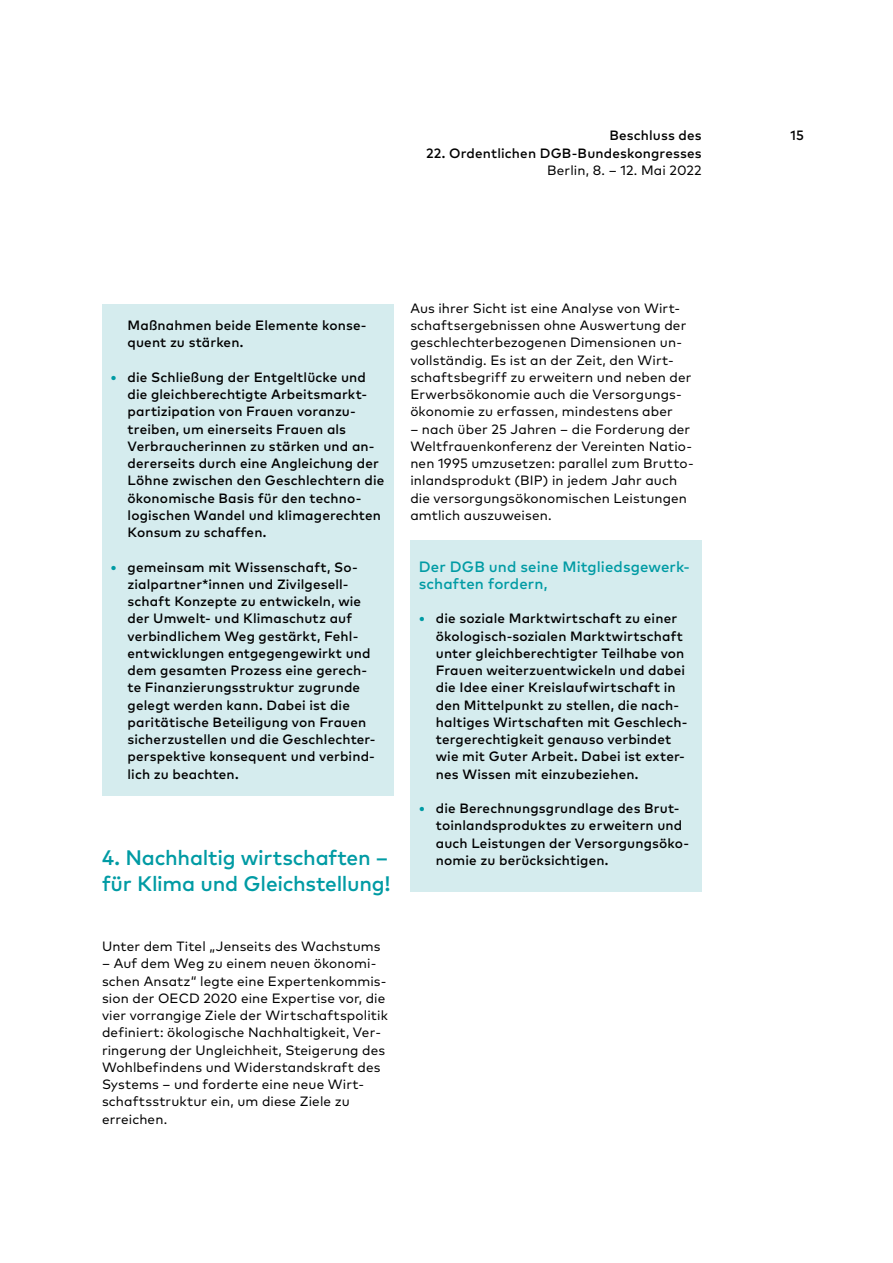
<style>
.page{position:relative;width:893px;height:1263px;background:#fff}
.page>*{position:absolute;margin:0;border:0;box-sizing:border-box;transform-origin:0 0}
.t1{font:500 21px/25.8px "Mark Pro";letter-spacing:-.015em;color:#009ba4}
.t2{font:500 15px/17.2px "Mark Pro";letter-spacing:.005em;color:#009ba4}
.t3{font:500 13.5px/17.2px "Mark Pro";letter-spacing:.01em;color:#000}
.t4{font:13.5px/17.2px "Mark Pro";letter-spacing:.01em;color:#000}
.s1{font-size:15px;color:#009ba4}
</style>
<div class="page">
<div style="left:102px;top:304px;width:291px;height:492px;background:#d5ecee"></div>
<div style="left:410px;top:540px;width:292px;height:351px;background:#d5ecee"></div>
<p class="t3" style="left:609px;top:126px;width:94px">Beschluss des</p>
<p class="t3" style="left:426px;top:143px;width:277px">22. Ordentlichen DGB-Bundeskongresses</p>
<p class="t4" style="left:547px;top:160px;width:156px">Berlin, 8. – 12. Mai 2022</p>
<p class="t3" style="left:128px;top:316px;width:241px">Maßnahmen beide Elemente konse&shy;quent zu stärken.</p>
<p class="t3" style="left:128px;top:367px;width:258px;text-indent:-17px"><span class="s1">•</span> die Schließung der Entgeltlücke und die gleichberechtigte Arbeitsmarkt&shy;partizipation von Frauen voranzu&shy;treiben, um einerseits Frauen als Verbraucherinnen zu stärken und an&shy;dererseits durch eine Angleichung der Löhne zwischen den Geschlechtern die ökonomische Basis für den techno&shy;logischen Wandel und klimagerechten Konsum zu schaffen.</p>
<p class="t3" style="left:128px;top:557px;width:249px;text-indent:-17px"><span class="s1">•</span> gemeinsam mit Wissenschaft, So&shy;zialpartner*innen und Zivilgesell&shy;schaft Konzepte zu entwickeln, wie der Umwelt- und Klimaschutz auf verbindlichem Weg gestärkt, Fehl&shy;entwicklungen entgegengewirkt und dem gesamten Prozess eine gerech&shy;te Finanzierungsstruktur zugrunde gelegt werden kann. Dabei ist die paritätische Beteiligung von Frauen sicherzustellen und die Geschlechter&shy;perspektive konsequent und verbind&shy;lich zu beachten.</p>
<h1 class="t1" style="left:102px;top:843px;width:290px">4. Nachhaltig wirtschaften – für Klima und Gleichstellung!</h1>
<p class="t4" style="left:102px;top:937px;width:280px">Unter dem Titel „Jenseits des Wachstums</p>
<p class="t4" style="left:102px;top:954px;width:287px">– Auf dem Weg zu einem neuen ökonomi&shy;schen Ansatz“ legte eine Expertenkommis&shy;sion der OECD 2020 eine Expertise vor, die vier vorrangige Ziele der Wirtschaftspolitik definiert: ökologische Nachhaltigkeit, Ver&shy;ringerung der Ungleichheit, Steigerung des Wohlbefindens und Widerstandskraft des Systems – und forderte eine neue Wirt&shy;schaftsstruktur ein, um diese Ziele zu erreichen.</p>
<p class="t4" style="left:410px;top:298px;width:283px">Aus ihrer Sicht ist eine Analyse von Wirt&shy;schaftsergebnissen ohne Auswertung der geschlechterbezogenen Dimensionen un&shy;vollständig. Es ist an der Zeit, den Wirt&shy;schaftsbegriff zu erweitern und neben der Erwerbsökonomie auch die Versorgungs&shy;ökonomie zu erfassen, mindestens aber</p>
<p class="t4" style="left:410px;top:419px;width:285px">– nach über 25 Jahren – die Forderung der Weltfrauenkonferenz der Vereinten Natio&shy;nen 1995 umzusetzen: parallel zum Brutto&shy;inlandsprodukt (BIP) in jedem Jahr auch die versorgungsökonomischen Leistungen amtlich auszuweisen.</p>
<p class="t2" style="left:419px;top:556px;width:273px">Der DGB und seine Mitgliedsgewerk&shy;schaften fordern,</p>
<p class="t3" style="left:436px;top:609px;width:253px;text-indent:-17px"><span class="s1">•</span> die soziale Marktwirtschaft zu einer ökologisch-sozialen Marktwirtschaft unter gleichberechtigter Teilhabe von Frauen weiterzuentwickeln und dabei die Idee einer Kreislaufwirtschaft in den Mittelpunkt zu stellen, die nach&shy;haltiges Wirtschaften mit Geschlech&shy;tergerechtigkeit genauso verbindet wie mit Guter Arbeit. Dabei ist exter&shy;nes Wissen mit einzubeziehen.</p>
<p class="t3" style="left:436px;top:799px;width:255px;text-indent:-17px"><span class="s1">•</span> die Berechnungsgrundlage des Brut&shy;toinlandsproduktes zu erweitern und auch Leistungen der Versorgungsöko&shy;nomie zu berücksichtigen.</p>
<p class="t3" style="left:790px;top:126px;width:15px">15</p>
</div>
